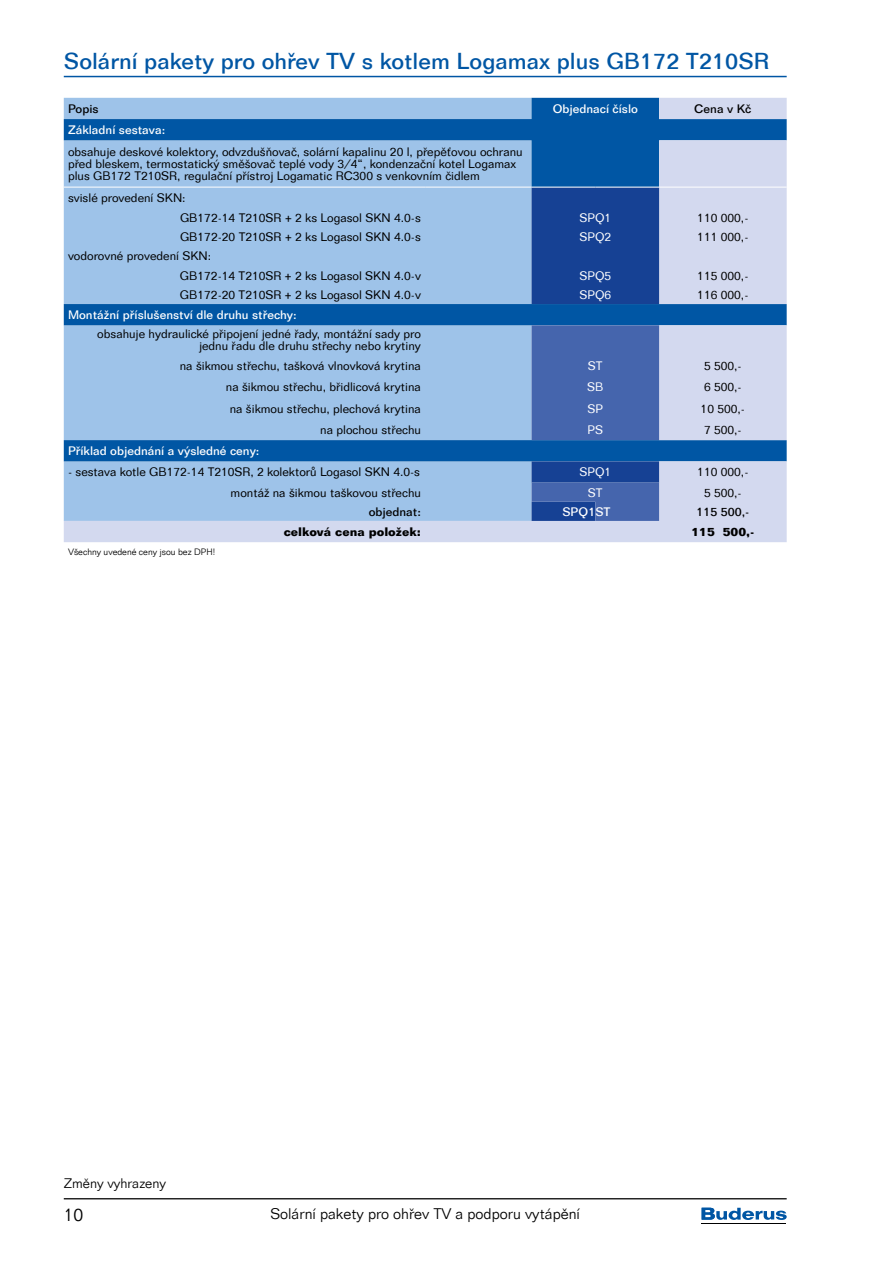
<style>
.page{position:relative;width:893px;height:1263px;background:#fff}
.page>*{position:absolute;margin:0;border:0;box-sizing:border-box;transform-origin:0 0}
.t1{font:500 22.5px "Folio TL";color:#0056a4}
.t2{font:300 18px "Folio TL";color:#000}
.t3{font:300 15px "Folio TL";color:#000}
.t4{font:300 13.5px "Folio TL";color:#000}
.t5{font:12px/12px "Folio TL";color:#000}
.t6{font:500 12px "Folio TL";color:#fff}
.t7{font:12px "Folio TL";color:#fff}
.t8{font:500 12px "Folio TL";color:#000}
.t9{font:700 12px "Folio TL";color:#000}
.t10{font:300 9px "Folio TL";color:#000}
</style>
<div class="page">
<hr style="left:64px;top:1198px;width:722px;height:1px;background:#000">
<hr style="left:702px;top:1223px;width:84px;height:1px;background:#000">
<svg style="left:702px;top:1207px;width:85px;height:13px"></svg>
<hr style="left:64px;top:76px;width:723px;height:1px;background:#0056a4">
<svg style="left:64px;top:98px;width:723px;height:444px;background:#8db4de"></svg>
<svg style="left:531px;top:188px;width:128px;height:333px;background:#2954a1"></svg>
<hr style="left:64px;top:187px;width:361px;height:1px;background:#fff">
<hr style="left:425px;top:187px;width:106px;height:1px;background:#fff">
<hr style="left:531px;top:187px;width:64px;height:1px;background:#fff">
<hr style="left:595px;top:187px;width:64px;height:1px;background:#fff">
<hr style="left:659px;top:187px;width:128px;height:1px;background:#fff">
<h1 class="t1" style="left:64px;top:46px;width:707px">Solární pakety pro ohřev TV s kotlem Logamax plus GB172 T210SR</h1>
<p class="t8" style="left:68px;top:100px;width:32px">Popis</p>
<p class="t6" style="left:553px;top:100px;width:87px">Objednací číslo</p>
<p class="t8" style="left:694px;top:100px;width:59px">Cena v Kč</p>
<p class="t6" style="left:68px;top:122px;width:99px">Základní sestava:</p>
<p class="t5" style="left:68px;top:145px;width:456px">obsahuje deskové kolektory, odvzdušňovač, solární kapalinu 20 l, přepěťovou ochranu před bleskem, termostatický směšovač teplé vody 3/4“, kondenzační kotel Logamax plus GB172 T210SR, regulační přístroj Logamatic RC300 s venkovním čidlem</p>
<p class="t5" style="left:180px;top:187px;width:242px;line-height:20.2px;text-indent:-112px">svislé provedení SKN:<br>GB172-14 T210SR + 2 ks Logasol SKN 4.0-s</p>
<p class="t7" style="left:579px;top:210px;width:33px">SPQ1</p>
<p class="t5" style="left:697px;top:211px;width:53px">110 000,-</p>
<p class="t5" style="left:180px;top:231px;width:242px">GB172-20 T210SR + 2 ks Logasol SKN 4.0-s</p>
<p class="t7" style="left:579px;top:229px;width:33px">SPQ2</p>
<p class="t5" style="left:697px;top:231px;width:53px">111 000,-</p>
<p class="t5" style="left:180px;top:246px;width:243px;line-height:19.2px;text-indent:-112px">vodorovné provedení SKN:<br>GB172-14 T210SR + 2 ks Logasol SKN 4.0-v</p>
<p class="t7" style="left:579px;top:267px;width:33px">SPQ5</p>
<p class="t5" style="left:697px;top:269px;width:53px">115 000,-</p>
<p class="t5" style="left:180px;top:288px;width:243px">GB172-20 T210SR + 2 ks Logasol SKN 4.0-v</p>
<p class="t7" style="left:579px;top:286px;width:33px">SPQ6</p>
<p class="t5" style="left:697px;top:288px;width:53px">116 000,-</p>
<p class="t6" style="left:68px;top:307px;width:230px">Montážní příslušenství dle druhu střechy:</p>
<p class="t5" style="left:97px;top:328px;width:325px;text-align:right">obsahuje hydraulické připojení jedné řady, montážní sady pro jednu řadu dle druhu střechy nebo krytiny</p>
<p class="t5" style="left:180px;top:359px;width:243px">na šikmou střechu, tašková vlnovková krytina</p>
<p class="t7" style="left:588px;top:358px;width:16px">ST</p>
<p class="t5" style="left:704px;top:359px;width:39px">5 500,-</p>
<p class="t5" style="left:226px;top:380px;width:197px">na šikmou střechu, břidlicová krytina</p>
<p class="t7" style="left:587px;top:379px;width:18px">SB</p>
<p class="t5" style="left:704px;top:380px;width:39px">6 500,-</p>
<p class="t5" style="left:230px;top:402px;width:193px">na šikmou střechu, plechová krytina</p>
<p class="t7" style="left:587px;top:400px;width:17px">SP</p>
<p class="t5" style="left:701px;top:402px;width:46px">10 500,-</p>
<p class="t5" style="left:320px;top:423px;width:102px">na plochou střechu</p>
<p class="t7" style="left:587px;top:422px;width:17px">PS</p>
<p class="t5" style="left:704px;top:423px;width:39px">7 500,-</p>
<p class="t6" style="left:68px;top:443px;width:193px">Příklad objednání a výsledné ceny:</p>
<p class="t5" style="left:68px;top:465px;width:354px">- sestava kotle GB172-14 T210SR, 2 kolektorů Logasol SKN 4.0-s</p>
<p class="t7" style="left:579px;top:464px;width:33px">SPQ1</p>
<p class="t5" style="left:697px;top:465px;width:53px">110 000,-</p>
<p class="t5" style="left:231px;top:486px;width:192px">montáž na šikmou taškovou střechu</p>
<p class="t7" style="left:588px;top:484px;width:16px">ST</p>
<p class="t5" style="left:704px;top:486px;width:39px">5 500,-</p>
<p class="t8" style="left:369px;top:503px;width:54px">objednat:</p>
<p class="t6" style="left:562px;top:503px;width:50px">SPQ1ST</p>
<p class="t8" style="left:696px;top:503px;width:55px">115 500,-</p>
<p class="t9" style="left:284px;top:523px;width:139px">celková cena položek:</p>
<p class="t9" style="left:691px;top:523px;width:65px">115 500,-</p>
<p class="t10" style="left:68px;top:546px;width:149px">Všechny uvedené ceny jsou bez DPH!</p>
<p class="t4" style="left:64px;top:1174px;width:104px">Změny vyhrazeny</p>
<h2 class="t2" style="left:64px;top:1202px;width:21px">10</h2>
<p class="t3" style="left:270px;top:1204px;width:311px">Solární pakety pro ohřev TV a podporu vytápění</p>
</div>
